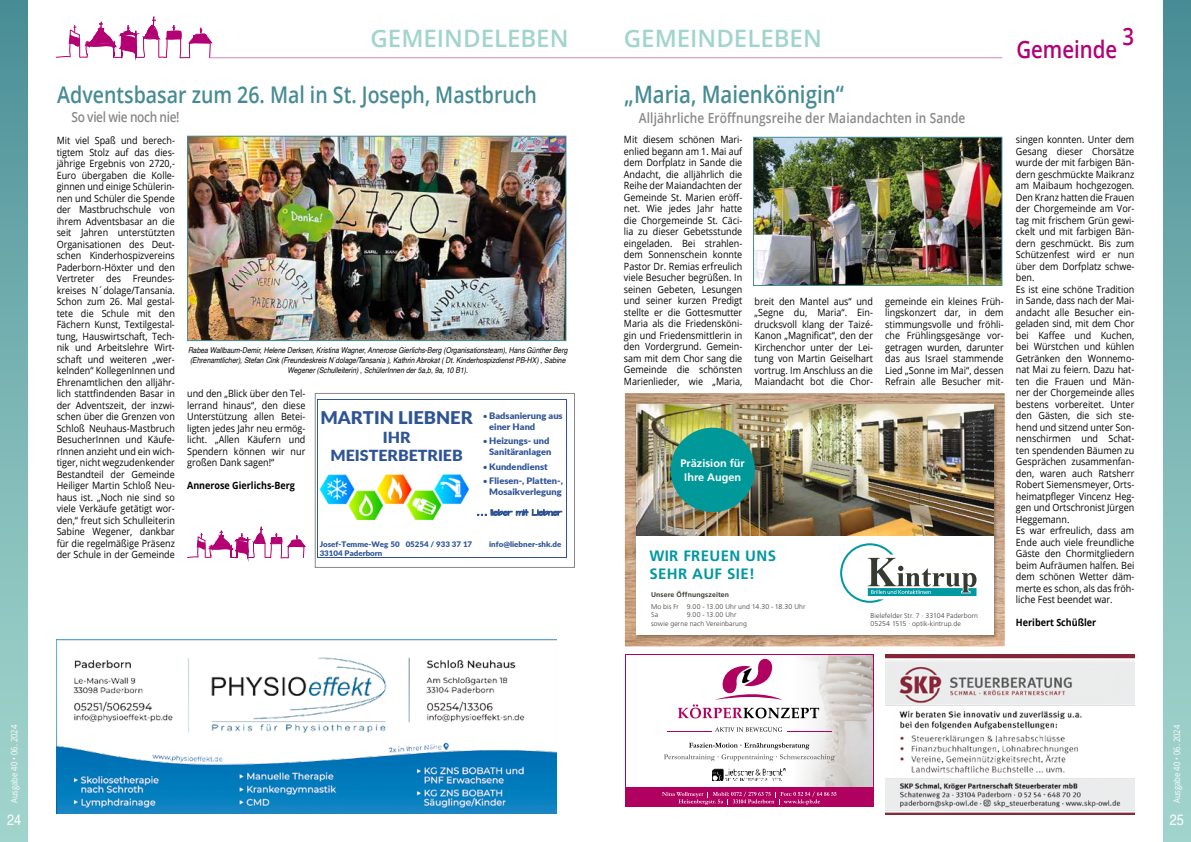
<style>
.page{position:relative;width:1191px;height:842px;background:#fff}
.page>*{position:absolute;margin:0;border:0;box-sizing:border-box;transform-origin:0 0}
.t1{font:600 24px "Open Sans";color:#a1d4cc}
.t2{font:600 24px "Open Sans";color:#468b94;scale:.85 1}
.t3{font:600 24px "Open Sans";color:#b30073;scale:.85 1}
.t4{font:600 23px "Open Sans";color:#468b94;scale:.85 1}
.t5{font:900 17.5px "Lato";color:#2f5496;scale:1.04 1}
.t6{font:900 15.3px/18.3px "Lato";color:#2f5496;text-align:center;scale:1.04 1}
.t7{font:700 15px/18px "Frutiger LT Pro";letter-spacing:.025em;color:#0098a1}
.t8{font:15px "Helvetica";color:#fff;scale:.85 1}
.t9{font:600 14px "Open Sans";letter-spacing:.01em;color:#87888a;scale:.85 1}
.t10{font:600 14px "Open Sans";letter-spacing:-.03em;color:#87888a;scale:.85 1}
.t11{font:700 10.9px/13.9px "Frutiger LT Pro";color:#fff;text-align:center}
.t12{font:10px/11.5px "Open Sans";color:#000;text-align:justify;scale:.9 1}
.t13{font:700 10px "Open Sans";color:#000;scale:.9 1}
.t14{font:9px "Open Sans";color:#fff;scale:.85 1}
.t15{font:900 8.9px/10.7px "Lato";color:#2f5496;scale:1.04 1}
.t16{font:italic 8px/9.6px "Helvetica";color:#000;text-align:center;scale:.85 1}
.t17{font:900 7.6px/9.2px "Lato";color:#2f5496;scale:1.04 1}
.t18{font:300 6.9px/8.9px "Frutiger LT Pro";letter-spacing:.01em;color:#3e3d40}
.t19{font:700 6.9px "Frutiger LT Pro";letter-spacing:.02em;color:#363b31}
</style>
<div class="page">
<div style="left:0;top:0;width:28px;height:842px;background:linear-gradient(to bottom,#4c9098,#a8dad0)"></div>
<hr style="left:209px;top:57px;width:793px;height:1px;background:#b30073">
<svg style="left:55px;top:16px;width:159px;height:45px"></svg>
<div style="left:1162px;top:0;width:29px;height:842px;background:linear-gradient(to bottom,#4c9098,#a8dad0)"></div>
<img style="left:189px;top:138px;width:375px;height:201px">
<div style="left:187px;top:136px;width:379px;height:205px;border:1px solid #468b94"></div>
<svg style="left:187px;top:526px;width:119px;height:36px"></svg>
<img style="left:755px;top:139px;width:245px;height:145px">
<div style="left:753px;top:137px;width:249px;height:149px;border:1px solid #468b94"></div>
<img style="left:625px;top:393px;width:379px;height:253px">
<img style="left:635px;top:403px;width:363px;height:237px">
<div style="left:636px;top:404px;width:357px;height:231px;background:#fff"></div>
<svg style="left:840px;top:543px;width:136px;height:60px"></svg>
<img style="left:636px;top:404px;width:357px;height:131px">
<div style="left:670px;top:428px;width:85px;height:84px;background:#009898;border-radius:50%"></div>
<svg style="left:477px;top:509px;width:85px;height:7px"></svg>
<hr style="left:318px;top:399px;width:157px;height:1px;background:#2f5496">
<hr style="left:475px;top:399px;width:91px;height:1px;background:#2f5496">
<hr style="left:318px;top:399px;width:1px;height:131px;background:#2f5496">
<hr style="left:566px;top:399px;width:1px;height:131px;background:#2f5496">
<hr style="left:318px;top:558px;width:84px;height:1px;background:#2f5496">
<hr style="left:402px;top:558px;width:73px;height:1px;background:#2f5496">
<hr style="left:475px;top:558px;width:91px;height:1px;background:#2f5496">
<svg style="left:566px;top:530px;width:1px;height:28px"></svg>
<img style="left:320px;top:475px;width:150px;height:45px">
<div style="left:315px;top:393px;width:260px;height:175px;border:1px solid #87888a"></div>
<img style="left:712px;top:769px;width:73px;height:12px">
<img style="left:791px;top:655px;width:81px;height:132px">
<div style="left:625px;top:787px;width:248px;height:19px;background:#b00060"></div>
<svg style="left:662px;top:792px;width:174px;height:13px"></svg>
<svg style="left:664px;top:743px;width:170px;height:18px"></svg>
<svg style="left:715px;top:727px;width:67px;height:5px"></svg>
<svg style="left:678px;top:656px;width:141px;height:62px"></svg>
<hr style="left:667px;top:731px;width:44px;height:1px;background:#b00060">
<hr style="left:786px;top:731px;width:45px;height:1px;background:#b00060">
<hr style="left:625px;top:654px;width:248px;height:1px;background:#b00060">
<hr style="left:625px;top:654px;width:1px;height:152px;background:#b00060">
<hr style="left:872px;top:654px;width:1px;height:152px;background:#b00060">
<img style="left:56px;top:639px;width:500px;height:175px">
<img style="left:885px;top:654px;width:249px;height:160px">
<h1 class="t1" style="left:370px;top:22px;width:199px">GEMEINDELEBEN</h1>
<h1 class="t1" style="left:624px;top:22px;width:199px">GEMEINDELEBEN</h1>
<h1 class="t3" style="left:1122px;top:20px;width:15px">3</h1>
<h1 class="t3" style="left:1016px;top:33px;width:120px">Gemeinde</h1>
<h2 class="t4" style="left:57px;top:79px;width:566px">Adventsbasar zum 26. Mal in St. Joseph, Mastbruch</h2>
<h3 class="t10" style="left:71px;top:108px;width:129px">So viel wie noch nie!</h3>
<p class="t12" style="left:57px;top:135px;width:133px">Mit viel Spaß und berech&shy;tigtem Stolz auf das dies&shy;jährige Ergebnis von 2720,- Euro übergaben die Kolle&shy;ginnen und einige Schülerin&shy;nen und Schüler die Spende der Mastbruchschule von ihrem Adventsbasar an die seit Jahren unterstützten Organisationen des Deut&shy;schen Kinderhospizvereins Paderborn-Höxter und den Vertreter des Freundes&shy;kreises N´dolage/Tansania.<br>Schon zum 26. Mal gestal&shy;tete die Schule mit den Fächern Kunst, Textilgestal&shy;tung, Hauswirtschaft, Tech&shy;nik und Arbeitslehre Wirt&shy;schaft und weiteren „wer&shy;kelnden“ KollegenInnen und Ehrenamtlichen den alljähr&shy;lich stattfindenden Basar in der Adventszeit, der inzwi&shy;schen über die Grenzen von Schloß Neuhaus-Mastbruch BesucherInnen und Käufe&shy;rInnen anzieht und ein wich&shy;tiger, nicht wegzudenkender Bestandteil der Gemeinde Heiliger Martin Schloß Neu&shy;haus ist. „Noch nie sind so viele Verkäufe getätigt wor&shy;den,“ freut sich Schulleiterin Sabine Wegener, dankbar für die regelmäßige Präsenz der Schule in der Gemeinde</p>
<p class="t16" style="left:188px;top:346px;width:448px">Rabea Wallbaum-Demir, Helene Derksen, Kristina Wagner, Annerose Gierlichs-Berg (Organisationsteam), Hans Günther Berg (Ehrenamtlicher), Stefan Cink (Freundeskreis N´dolage/Tansania ), Kathrin Abrokat ( Dt. Kinderhospizdienst PB-HX) , Sabine<br>Wegener (Schulleiterin) , SchülerInnen der 5a,b, 9a, 10 B1).</p>
<p class="t12" style="left:187px;top:388px;width:133px">und den „Blick über den Tel&shy;lerrand hinaus“, den diese Unterstützung allen Betei&shy;ligten jedes Jahr neu ermög&shy;licht. „Allen Käufern und Spendern können wir nur großen Dank sagen!“</p>
<p class="t13" style="left:187px;top:479px;width:121px">Annerose Gierlichs-Berg</p>
<h3 class="t5" style="left:320px;top:405px;width:148px">MARTIN LIEBNER</h3>
<h3 class="t6" style="left:330px;top:428px;width:129px">IHR<br>MEISTERBETRIEB</h3>
<p class="t15" style="left:489px;top:410px;width:72px;text-indent:-6px">• Badsanierung aus einer Hand</p>
<p class="t15" style="left:483px;top:435px;width:67px;text-align:right">• Heizungs- und<br>Sanitäranlagen</p>
<p class="t15" style="left:483px;top:461px;width:64px">• Kundendienst</p>
<p class="t15" style="left:483px;top:475px;width:78px;text-align:center">• Fliesen-, Platten-,<br>Mosaikverlegung</p>
<p class="t17" style="left:320px;top:539px;width:78px">Josef-Temme-Weg 50<br>33104 Paderborn</p>
<p class="t17" style="left:406px;top:539px;width:65px">05254 / 933 37 17</p>
<p class="t17" style="left:489px;top:539px;width:71px">info@liebner-shk.de</p>
<h1 class="t2" style="left:624px;top:78px;width:259px">„Maria, Maienkönigin“</h1>
<h3 class="t9" style="left:639px;top:109px;width:386px">Alljährliche Eröffnungsreihe der Maiandachten in Sande</h3>
<p class="t12" style="left:624px;top:134px;width:133px">Mit diesem schönen Mari&shy;enlied begann am 1. Mai auf dem Dorfplatz in Sande die Andacht, die alljährlich die Reihe der Maiandachten der Gemeinde St. Marien eröff&shy;net. Wie jedes Jahr hatte die Chorgemeinde St. Cäci&shy;lia zu dieser Gebetsstunde eingeladen. Bei strahlen&shy;dem Sonnenschein konnte Pastor Dr. Remias erfreulich viele Besucher begrüßen. In seinen Gebeten, Lesungen und seiner kurzen Predigt stellte er die Gottesmutter Maria als die Friedensköni&shy;gin und Friedensmittlerin in den Vordergrund. Gemein&shy;sam mit dem Chor sang die Gemeinde die schönsten Marienlieder, wie „Maria,</p>
<p class="t12" style="left:754px;top:295px;width:133px">breit den Mantel aus“ und „Segne du, Maria“. Ein&shy;drucksvoll klang der Taizé-Kanon „Magnificat“, den der Kirchenchor unter der Lei&shy;tung von Martin Geiselhart vortrug. Im Anschluss an die Maiandacht bot die Chor-</p>
<p class="t12" style="left:885px;top:295px;width:133px">gemeinde ein kleines Früh&shy;lingskonzert dar, in dem stimmungsvolle und fröhli&shy;che Frühlingsgesänge vor&shy;getragen wurden, darunter das aus Israel stammende Lied „Sonne im Mai“, dessen Refrain alle Besucher mit-</p>
<p class="t11" style="left:680px;top:456px;width:66px">Präzision für<br>Ihre Augen</p>
<h3 class="t7" style="left:649px;top:547px;width:128px">WIR FREUEN UNS<br>SEHR AUF SIE!</h3>
<p class="t19" style="left:651px;top:590px;width:79px">Unsere Öffnungszeiten</p>
<p class="t18" style="left:651px;top:602px;width:156px">Mo bis Fr 9.00 - 13.00 Uhr und 14.30 - 18.30 Uhr<br>Sa</p>
<p class="t18" style="left:651px;top:611px;width:97px;text-indent:36px">9.00 - 13.00 Uhr sowie gerne nach Vereinbarung</p>
<p class="t18" style="left:870px;top:611px;width:109px;line-height:8.3px">Bielefelder Str. 7 ∙ 33104 Paderborn<br>05254 1515 · optik-kintrup.de</p>
<p class="t12" style="left:1016px;top:134px;width:133px;text-align:left">singen konnten. Unter dem<br>Gesang dieser Chorsätze wurde der mit farbigen Bän&shy;dern geschmückte Maikranz am Maibaum hochgezogen.<br>Den Kranz hatten die Frauen der Chorgemeinde am Vor&shy;tag mit frischem Grün gewi&shy;ckelt und mit farbigen Bän&shy;dern geschmückt. Bis zum<br>Schützenfest wird er nun über dem Dorfplatz schwe&shy;ben.<br>Es ist eine schöne Tradition in Sande, dass nach der Mai&shy;andacht alle Besucher ein&shy;geladen sind, mit dem Chor bei Kaffee und Kuchen, bei Würstchen und kühlen<br>Getränken den Wonnemo&shy;nat Mai zu feiern. Dazu hat&shy;ten die Frauen und Män&shy;ner der Chorgemeinde alles bestens vorbereitet. Unter den Gästen, die sich ste&shy;hend und sitzend unter Son&shy;nenschirmen und Schat&shy;ten spendenden Bäumen zu<br>Gesprächen zusammenfan&shy;den, waren auch Ratsherr<br>Robert Siemensmeyer, Orts&shy;heimatpfleger Vincenz Heg&shy;gen und Ortschronist Jürgen<br>Heggemann.<br>Es war erfreulich, dass am<br>Ende auch viele freundliche<br>Gäste den Chormitgliedern beim Aufräumen halfen. Bei dem schönen Wetter däm&shy;merte es schon, als das fröh&shy;liche Fest beendet war.</p>
<p class="t13" style="left:1016px;top:616px;width:91px">Heribert Schüßler</p>
<p class="t14" style="left:8px;top:803px;width:94px;rotate:-90deg">Ausgabe 40 • 06. 2024</p>
<h3 class="t8" style="left:7px;top:811px;width:18px">24</h3>
<p class="t14" style="left:1170px;top:803px;width:94px;rotate:-90deg">Ausgabe 40 • 06. 2024</p>
<h3 class="t8" style="left:1169px;top:811px;width:18px">25</h3>
</div>
